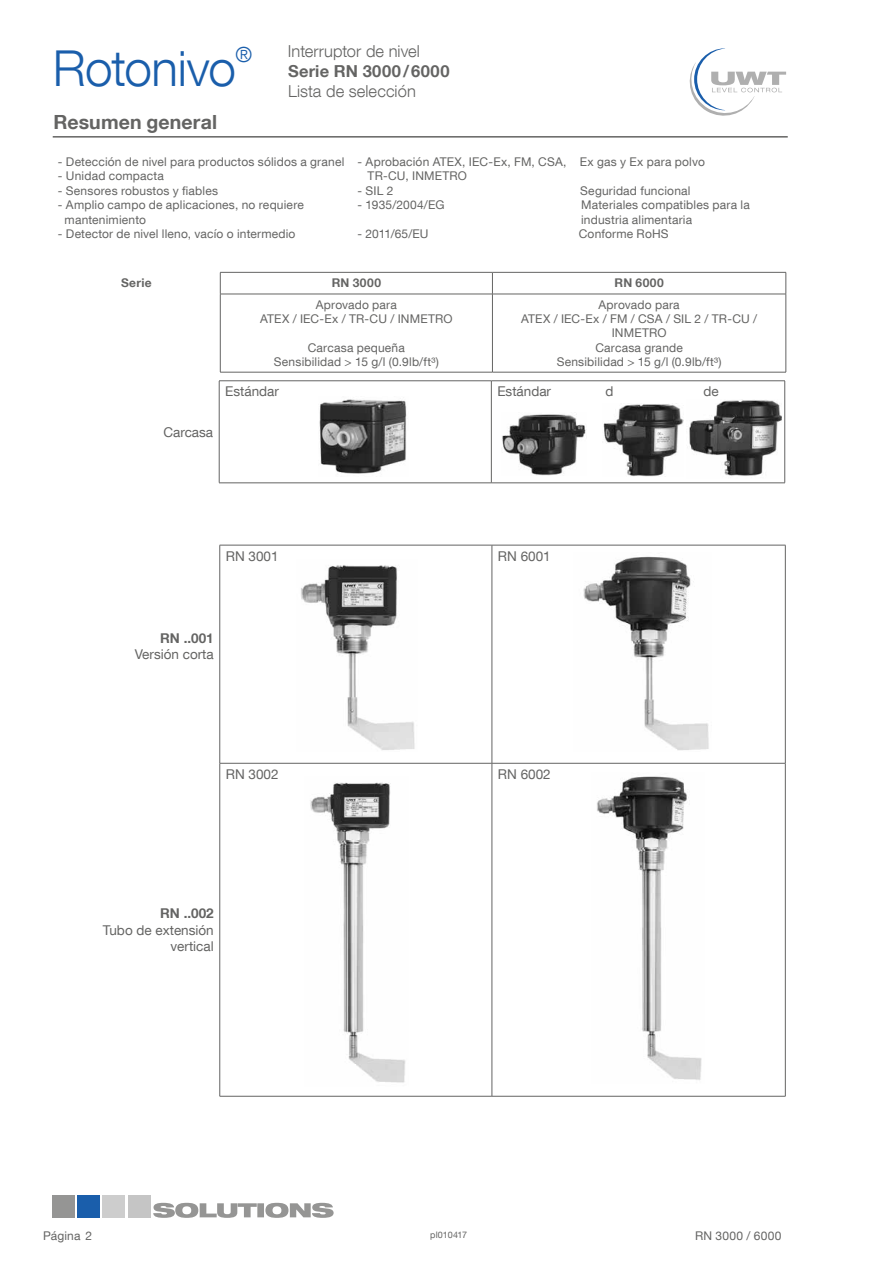
<style>
.page{position:relative;width:893px;height:1263px;background:#fff}
.page>*{position:absolute;margin:0;border:0;box-sizing:border-box;transform-origin:0 0}
.t1{font:300 49.5px "Helvetica Neue LT Com";letter-spacing:-.015em;color:#1a5eab}
.t2{font:300 20.85px "Helvetica Neue LT Com";color:#1a5eab}
.t3{font:700 19.5px "Helvetica Neue LT Com";letter-spacing:.005em;color:#646463}
.t4{font:300 16.5px "Helvetica Neue LT Com";letter-spacing:.005em;color:#646463}
.t5{font:700 16.5px "Helvetica Neue LT Com";letter-spacing:.03em;color:#646463}
.t6{font:13.5px/16.2px "Helvetica Neue LT Com";color:#646463;text-align:right}
.t7{font:700 13.5px "Helvetica Neue LT Com";color:#646463}
.t8{font:12px/14.4px "Helvetica Neue LT Com";letter-spacing:.015em;color:#646463}
.t9{font:700 12px "Helvetica Neue LT Com";letter-spacing:.035em;color:#646463}
.t10{font:9px "Helvetica Neue LT Com";color:#646463}
</style>
<div class="page">
<svg style="left:689px;top:48px;width:97px;height:68px"></svg>
<div style="left:53px;top:1196px;width:22px;height:22px;background:#959594"></div>
<div style="left:78px;top:1196px;width:22px;height:22px;background:#1a5eab"></div>
<div style="left:103px;top:1196px;width:22px;height:22px;background:#cdcdcd"></div>
<div style="left:128px;top:1196px;width:22px;height:22px;background:#c5c5c5"></div>
<svg style="left:153px;top:1203px;width:181px;height:15px"></svg>
<hr style="left:220px;top:545px;width:272px;height:1px;background:#646463">
<hr style="left:219px;top:545px;width:1px;height:218px;background:#646463">
<hr style="left:492px;top:545px;width:293px;height:1px;background:#646463">
<hr style="left:492px;top:545px;width:1px;height:218px;background:#646463">
<hr style="left:785px;top:545px;width:1px;height:218px;background:#646463">
<hr style="left:220px;top:763px;width:272px;height:1px;background:#646463">
<hr style="left:219px;top:763px;width:1px;height:333px;background:#646463">
<hr style="left:492px;top:763px;width:293px;height:1px;background:#646463">
<hr style="left:492px;top:763px;width:1px;height:333px;background:#646463">
<hr style="left:785px;top:763px;width:1px;height:333px;background:#646463">
<hr style="left:220px;top:1096px;width:272px;height:1px;background:#646463">
<hr style="left:492px;top:1096px;width:293px;height:1px;background:#646463">
<hr style="left:220px;top:272px;width:272px;height:1px;background:#646463">
<svg style="left:220px;top:273px;width:1px;height:21px"></svg>
<hr style="left:492px;top:272px;width:294px;height:1px;background:#646463">
<svg style="left:492px;top:273px;width:1px;height:21px"></svg>
<svg style="left:786px;top:273px;width:1px;height:21px"></svg>
<hr style="left:220px;top:294px;width:272px;height:1px;background:#646463">
<hr style="left:220px;top:294px;width:1px;height:78px;background:#646463">
<hr style="left:492px;top:294px;width:294px;height:1px;background:#646463">
<hr style="left:492px;top:294px;width:1px;height:78px;background:#646463">
<hr style="left:786px;top:294px;width:1px;height:78px;background:#646463">
<hr style="left:220px;top:372px;width:272px;height:1px;background:#646463">
<hr style="left:492px;top:372px;width:294px;height:1px;background:#646463">
<hr style="left:219px;top:380px;width:272px;height:1px;background:#646463">
<hr style="left:219px;top:381px;width:1px;height:102px;background:#646463">
<hr style="left:491px;top:380px;width:294px;height:1px;background:#646463">
<hr style="left:491px;top:381px;width:1px;height:102px;background:#646463">
<hr style="left:784px;top:381px;width:1px;height:102px;background:#646463">
<hr style="left:219px;top:483px;width:272px;height:1px;background:#646463">
<hr style="left:491px;top:483px;width:294px;height:1px;background:#646463">
<hr style="left:53px;top:136px;width:735px;height:2px;background:#646463">
<img style="left:319px;top:399px;width:88px;height:75px">
<img style="left:502px;top:414px;width:84px;height:61px">
<img style="left:603px;top:404px;width:80px;height:73px">
<img style="left:689px;top:400px;width:92px;height:76px">
<img style="left:583px;top:556px;width:126px;height:194px">
<img style="left:301px;top:565px;width:114px;height:185px">
<img style="left:310px;top:782px;width:96px;height:301px">
<img style="left:597px;top:776px;width:105px;height:304px">
<h1 class="t1" style="left:53px;top:38px;width:185px">Rotonivo</h1>
<h2 class="t2" style="left:235px;top:42px;width:18px">®</h2>
<h3 class="t4" style="left:288px;top:41px;width:133px">Interruptor de nivel</h3>
<h3 class="t5" style="left:288px;top:61px;width:163px">Serie RN 3000/6000</h3>
<h3 class="t4" style="left:288px;top:81px;width:129px">Lista de selección</h3>
<h3 class="t3" style="left:53px;top:109px;width:165px">Resumen general</h3>
<p class="t8" style="left:58px;top:154px;width:288px">- Detección de nivel para productos sólidos a granel</p>
<p class="t8" style="left:58px;top:169px;width:107px">- Unidad compacta</p>
<p class="t8" style="left:58px;top:183px;width:162px">- Sensores robustos y fiables</p>
<p class="t8" style="left:65px;top:197px;width:241px;text-indent:-7px">- Amplio campo de aplicaciones, no requiere mantenimiento</p>
<p class="t8" style="left:58px;top:226px;width:239px">- Detector de nivel lleno, vacío o intermedio</p>
<p class="t8" style="left:368px;top:154px;width:339px;text-indent:-10px">- Aprobación ATEX, IEC-Ex, FM, CSA, Ex gas y Ex para polvo<br>TR-CU, INMETRO</p>
<p class="t8" style="left:358px;top:183px;width:37px">- SIL 2</p>
<p class="t8" style="left:580px;top:183px;width:112px">Seguridad funcional</p>
<p class="t8" style="left:358px;top:197px;width:88px">- 1935/2004/EG</p>
<p class="t8" style="left:581px;top:197px;width:170px">Materiales compatibles para la industria alimentaria</p>
<p class="t8" style="left:358px;top:226px;width:73px">- 2011/65/EU</p>
<p class="t8" style="left:579px;top:226px;width:91px">Conforme RoHS</p>
<p class="t9" style="left:121px;top:275px;width:32px">Serie</p>
<p class="t9" style="left:332px;top:275px;width:51px">RN 3000</p>
<p class="t9" style="left:614px;top:275px;width:51px">RN 6000</p>
<p class="t8" style="left:260px;top:297px;width:194px;text-align:center">Aprovado para<br>ATEX / IEC-Ex / TR-CU / INMETRO</p>
<p class="t8" style="left:274px;top:340px;width:166px;text-align:center">Carcasa pequeña<br>Sensibilidad &gt; 15 g/l (0.9lb/ft³)</p>
<p class="t8" style="left:521px;top:297px;width:238px;text-align:center">Aprovado para<br>ATEX / IEC-Ex / FM / CSA / SIL 2 / TR-CU /<br>INMETRO<br>Carcasa grande<br>Sensibilidad &gt; 15 g/l (0.9lb/ft³)</p>
<p class="t6" style="left:163px;top:423px;width:51px">Carcasa</p>
<p class="t6" style="left:225px;top:383px;width:55px">Estándar</p>
<p class="t6" style="left:497px;top:383px;width:55px">Estándar</p>
<p class="t6" style="left:605px;top:383px;width:10px">d</p>
<p class="t6" style="left:703px;top:383px;width:17px">de</p>
<p class="t6" style="left:226px;top:547px;width:54px">RN 3001</p>
<p class="t6" style="left:498px;top:547px;width:54px">RN 6001</p>
<p class="t7" style="left:160px;top:629px;width:55px">RN ..001</p>
<p class="t6" style="left:135px;top:646px;width:81px">Versión corta</p>
<p class="t6" style="left:226px;top:766px;width:54px">RN 3002</p>
<p class="t6" style="left:498px;top:766px;width:54px">RN 6002</p>
<p class="t7" style="left:160px;top:905px;width:55px">RN ..002</p>
<p class="t6" style="left:103px;top:921px;width:112px">Tubo de extensión vertical</p>
<p class="t8" style="left:43px;top:1228px;width:50px">Página 2</p>
<p class="t10" style="left:430px;top:1229px;width:39px">pl010417</p>
<p class="t8" style="left:695px;top:1228px;width:88px">RN 3000 / 6000</p>
</div>
